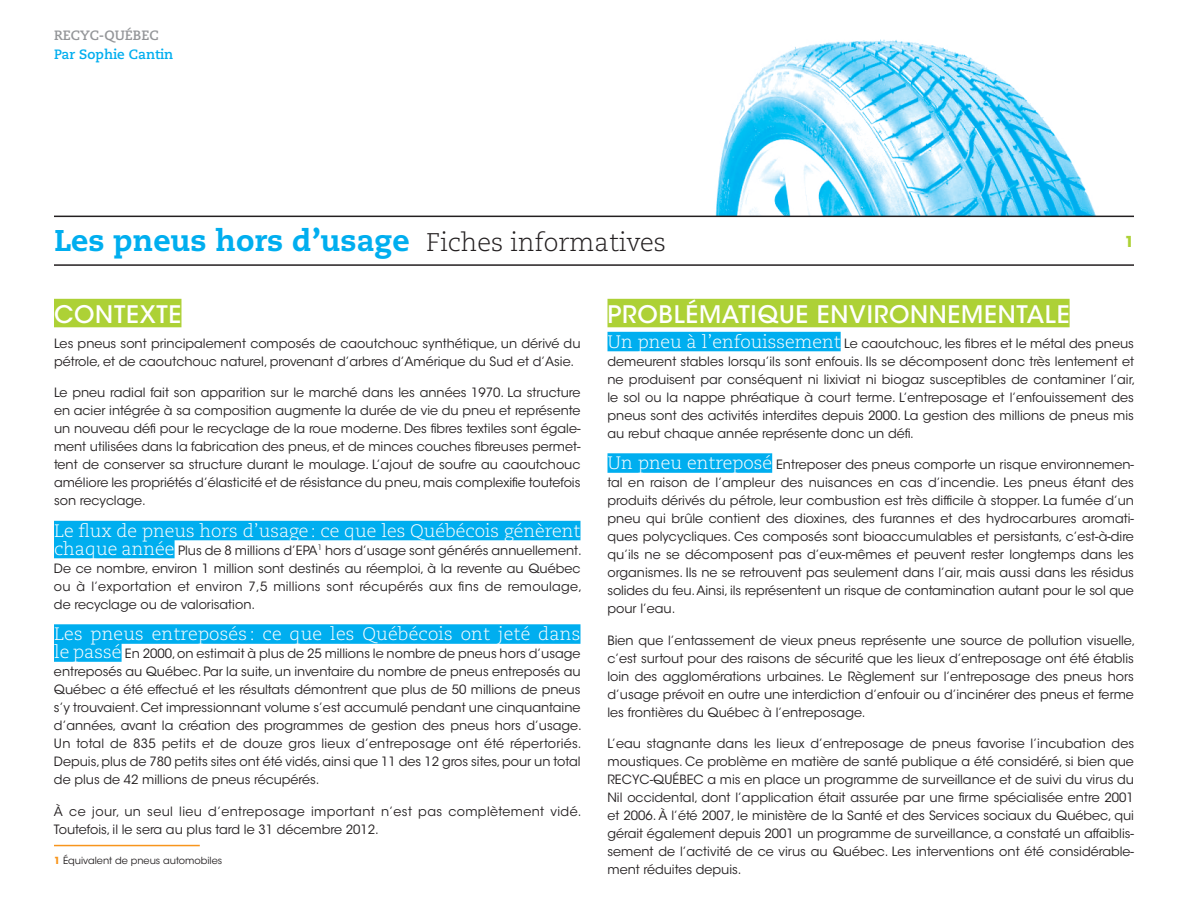
<style>
.page{position:relative;width:1188px;height:918px;background:#fff}
.page>*{position:absolute;margin:0;border:0;box-sizing:border-box;transform-origin:0 0}
.t1{font:800 30px "Caecilia LT Std";color:#00aeef}
.t2{font:500 24px "ITC Avant Garde Std";letter-spacing:.03em;color:#fff}
.t3{font:300 18px "Caecilia LT Std";color:#fff}
.t4{font:700 15px "Avant Garde";color:#add136}
.t5{font:700 13.5px "Caecilia LT Std";color:#00aeef}
.t6{font:700 13.5px "Caecilia LT Std";color:#939598}
.t7{font:12.75px/18px "ITC Avant Garde Std";color:#231f20;text-align:justify}
.t8{font:12.75px/18px "ITC Avant Garde Std";letter-spacing:.03em;color:#231f20}
.t9{font:9.75px "ITC Avant Garde Std";color:#231f20}
.s1{font-weight:300;font-size:25.5px;color:#231f20}
.s2{font-family:"Caecilia LT Std";font-weight:300;font-size:18px;color:#fff}
.s3{font-weight:700;color:#f8951d}
</style>
<div class="page">
<img style="left:691px;top:39px;width:443px;height:177px">
<hr style="left:54px;top:216px;width:1080px;height:1px;background:#231f20">
<hr style="left:54px;top:264px;width:1080px;height:2px;background:#231f20">
<div style="left:54px;top:299px;width:127px;height:28px;background:#add136"></div>
<div style="left:54px;top:521px;width:526px;height:19px;background:#00aeef"></div>
<div style="left:54px;top:539px;width:121px;height:19px;background:#00aeef"></div>
<div style="left:54px;top:624px;width:526px;height:20px;background:#00aeef"></div>
<div style="left:54px;top:642px;width:68px;height:20px;background:#00aeef"></div>
<hr style="left:54px;top:845px;width:146px;height:1px;background:#f8951d">
<div style="left:608px;top:299px;width:462px;height:28px;background:#add136"></div>
<div style="left:608px;top:332px;width:233px;height:19px;background:#00aeef"></div>
<div style="left:608px;top:453px;width:164px;height:20px;background:#00aeef"></div>
<p class="t6" style="left:54px;top:28px;width:106px">RECYC-QUÉBEC</p>
<p class="t5" style="left:54px;top:46px;width:121px">Par Sophie Cantin</p>
<h1 class="t1" style="left:54px;top:222px;width:614px">Les pneus hors d’usage <span class="s1">Fiches informatives</span></h1>
<p class="t4" style="left:1125px;top:231px;width:11px">1</p>
<h2 class="t2" style="left:54px;top:299px;width:129px">CONTEXTE</h2>
<p class="t7" style="left:54px;top:334px;width:528px">Les pneus sont principalement composés de caoutchouc synthétique, un dérivé du pétrole, et de caoutchouc naturel, provenant d’arbres d’Amérique du Sud et d’Asie.</p>
<p class="t7" style="left:54px;top:384px;width:528px">Le pneu radial fait son apparition sur le marché dans les années 1970. La structure en acier intégrée à sa composition augmente la durée de vie du pneu et représente un nouveau défi pour le recyclage de la roue moderne. Des fibres textiles sont égale&shy;ment utilisées dans la fabrication des pneus, et de minces couches fibreuses permet&shy;tent de conserver sa structure durant le moulage. L’ajout de soufre au caoutchouc améliore les propriétés d’élasticité et de résistance du pneu, mais complexifie toutefois son recyclage.</p>
<h3 class="t3" style="left:54px;top:520px;width:528px">Le flux de pneus hors d’usage: ce que les Québécois génèrent</h3>
<p class="t7" style="left:54px;top:541px;width:530px;text-align:left"><span class="s2">chaque année</span> Plus de 8 millions d’EPA<sup>1</sup> hors d’usage sont générés annuellement.<br>De ce nombre, environ 1 million sont destinés au réemploi, à la revente au Québec ou à l’exportation et environ 7,5 millions sont récupérés aux fins de remoulage, de recyclage ou de valorisation.</p>
<h3 class="t3" style="left:54px;top:624px;width:528px">Les pneus entreposés : ce que les Québécois ont jeté dans</h3>
<p class="t7" style="left:54px;top:645px;width:529px"><span class="s2">le passé</span> En 2000, on estimait à plus de 25 millions le nombre de pneus hors d’usage entreposés au Québec. Par la suite, un inventaire du nombre de pneus entreposés au Québec a été effectué et les résultats démontrent que plus de 50 millions de pneus s’y trouvaient. Cet impressionnant volume s’est accumulé pendant une cinquantaine d’années, avant la création des programmes de gestion des pneus hors d’usage.<br>Un total de 835 petits et de douze gros lieux d’entreposage ont été répertoriés.<br>Depuis, plus de 780 petits sites ont été vidés, ainsi que 11 des 12 gros sites, pour un total de plus de 42 millions de pneus récupérés.</p>
<p class="t8" style="left:54px;top:802px;width:529px">À ce jour, un seul lieu d’entreposage important n’est pas complètement vidé.<br>Toutefois, il le sera au plus tard le 31 décembre 2012.</p>
<p class="t9" style="left:54px;top:855px;width:170px"><span class="s3">1</span> Équivalent de pneus automobiles</p>
<h2 class="t2" style="left:608px;top:299px;width:464px">PROBLÉMATIQUE ENVIRONNEMENTALE</h2>
<p class="t7" style="left:608px;top:334px;width:529px"><span class="s2">Un pneu à l’enfouissement</span> Le caoutchouc, les fibres et le métal des pneus demeurent stables lorsqu’ils sont enfouis. Ils se décomposent donc très lentement et ne produisent par conséquent ni lixiviat ni biogaz susceptibles de contaminer l’air, le sol ou la nappe phréatique à court terme. L’entreposage et l’enfouissement des pneus sont des activités interdites depuis 2000. La gestion des millions de pneus mis au rebut chaque année représente donc un défi.</p>
<p class="t7" style="left:607px;top:456px;width:528px"><span class="s2">Un pneu entreposé</span> Entreposer des pneus comporte un risque environnemen&shy;tal en raison de l’ampleur des nuisances en cas d’incendie. Les pneus étant des produits dérivés du pétrole, leur combustion est très difficile à stopper. La fumée d’un pneu qui brûle contient des dioxines, des furannes et des hydrocarbures aromati&shy;ques polycycliques. Ces composés sont bioaccumulables et persistants, c’est-à-dire qu’ils ne se décomposent pas d’eux-mêmes et peuvent rester longtemps dans les organismes. Ils ne se retrouvent pas seulement dans l’air, mais aussi dans les résidus solides du feu. Ainsi, ils représentent un risque de contamination autant pour le sol que pour l’eau.</p>
<p class="t7" style="left:607px;top:631px;width:530px;text-align:left">Bien que l’entassement de vieux pneus représente une source de pollution visuelle, c’est surtout pour des raisons de sécurité que les lieux d’entreposage ont été établis loin des agglomérations urbaines. Le Règlement sur l’entreposage des pneus hors d’usage prévoit en outre une interdiction d’enfouir ou d’incinérer des pneus et ferme les frontières du Québec à l’entreposage.</p>
<p class="t7" style="left:607px;top:735px;width:528px">L’eau stagnante dans les lieux d’entreposage de pneus favorise l’incubation des moustiques. Ce problème en matière de santé publique a été considéré, si bien que RECYC-QUÉBEC a mis en place un programme de surveillance et de suivi du virus du Nil occidental, dont l’application était assurée par une firme spécialisée entre 2001 et 2006. À l’été 2007, le ministère de la Santé et des Services sociaux du Québec, qui gérait également depuis 2001 un programme de surveillance, a constaté un affaiblis&shy;sement de l’activité de ce virus au Québec. Les interventions ont été considérable&shy;ment réduites depuis.</p>
</div>
